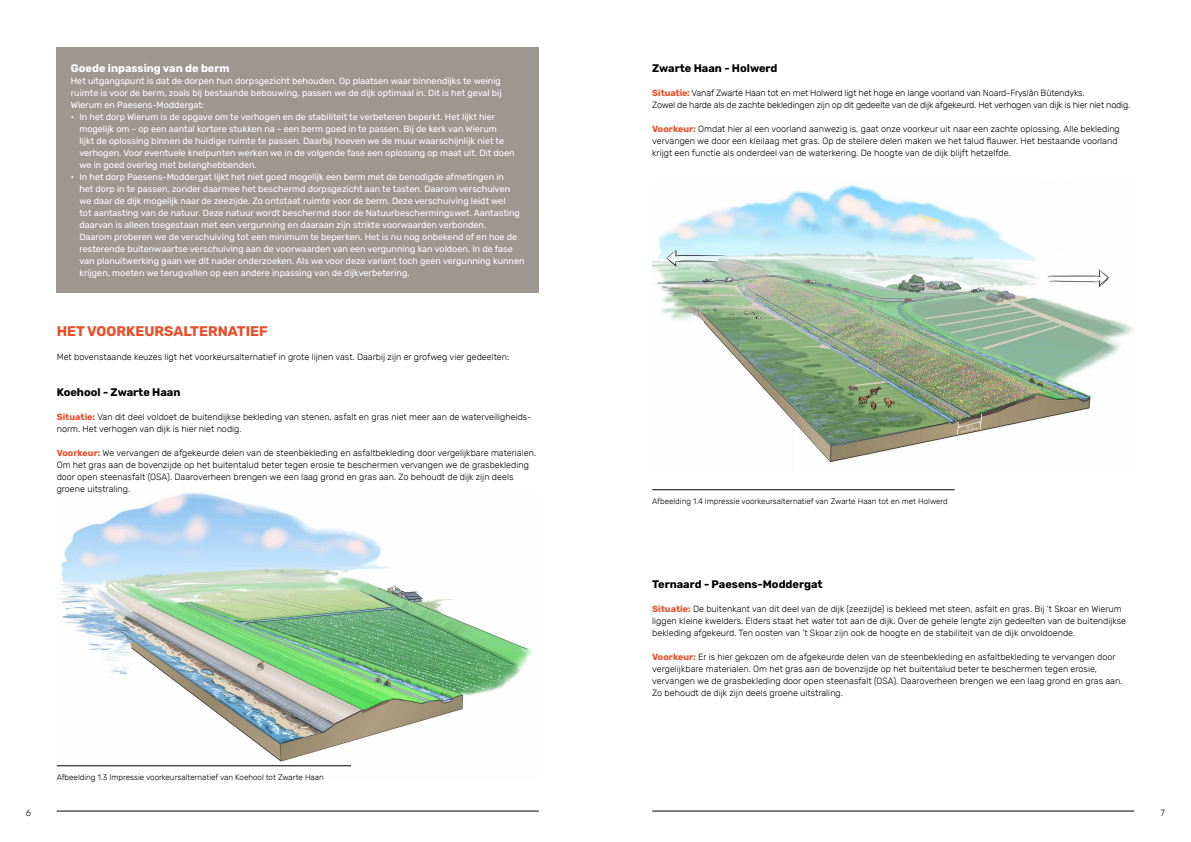
<style>
.page{position:relative;width:1191px;height:842px;background:#fff}
.page>*{position:absolute;margin:0;border:0;box-sizing:border-box;transform-origin:0 0}
.t1{font:700 14px "Rubik";color:#e94f2a}
.t2{font:700 11px "Rubik";color:#000}
.t3{font:700 11px "Rubik";color:#fff}
.t4{font:300 9px/12px "Rubik";color:#000}
.t5{font:9px/12px "Rubik";color:#fff}
.t6{font:300 9px/12px "Rubik";letter-spacing:-.02em;color:#000}
.t7{font:300 8px "Rubik";color:#000}
.s1{font-weight:700;color:#e94f2a}
</style>
<div class="page">
<hr style="left:57px;top:811px;width:482px;height:1px;background:#000">
<hr style="left:652px;top:811px;width:482px;height:1px;background:#000">
<img style="left:57px;top:492px;width:475px;height:274px">
<div style="left:57px;top:48px;width:482px;height:41px;background:#9d9792"></div>
<div style="left:57px;top:61px;width:482px;height:63px;background:#9d9792"></div>
<div style="left:57px;top:97px;width:482px;height:87px;background:#9d9792"></div>
<div style="left:57px;top:157px;width:482px;height:135px;background:#9d9792"></div>
<hr style="left:57px;top:766px;width:294px;height:1px;background:#000">
<img style="left:652px;top:185px;width:481px;height:278px">
<hr style="left:652px;top:490px;width:302px;height:1px;background:#000">
<p class="t3" style="left:71px;top:62px;width:160px">Goede inpassing van de berm</p>
<p class="t5" style="left:71px;top:75px;width:432px;text-align:justify">Het uitgangspunt is dat de dorpen hun dorpsgezicht behouden. Op plaatsen waar binnendijks te weinig ruimte is voor de berm, zoals bij bestaande bebouwing, passen we de dijk optimaal in. Dit is het geval bij Wierum en Paesens-Moddergat:</p>
<p class="t5" style="left:79px;top:111px;width:436px;text-indent:-9px">• In het dorp Wierum is de opgave om te verhogen en de stabiliteit te verbeteren beperkt. Het lijkt hier mogelijk om - op een aantal kortere stukken na - een berm goed in te passen. Bij de kerk van Wierum<br>lijkt de oplossing binnen de huidige ruimte te passen. Daarbij hoeven we de muur waarschijnlijk niet te verhogen. Voor eventuele knelpunten werken we in de volgende fase een oplossing op maat uit. Dit doen we in goed overleg met belanghebbenden.</p>
<p class="t5" style="left:79px;top:171px;width:447px;text-indent:-9px">• In het dorp Paesens-Moddergat lijkt het niet goed mogelijk een berm met de benodigde afmetingen in<br>het dorp in te passen, zonder daarmee het beschermd dorpsgezicht aan te tasten. Daarom verschuiven we daar de dijk mogelijk naar de zeezijde. Zo ontstaat ruimte voor de berm. Deze verschuiving leidt wel<br>tot aantasting van de natuur. Deze natuur wordt beschermd door de Natuurbeschermingswet. Aantasting daarvan is alleen toegestaan met een vergunning en daaraan zijn strikte voorwaarden verbonden.<br>Daarom proberen we de verschuiving tot een minimum te beperken. Het is nu nog onbekend of en hoe de resterende buitenwaartse verschuiving aan de voorwaarden van een vergunning kan voldoen. In de fase van planuitwerking gaan we dit nader onderzoeken. Als we voor deze variant toch geen vergunning kunnen krijgen, moeten we terugvallen op een andere inpassing van de dijkverbetering.</p>
<h1 class="t1" style="left:57px;top:323px;width:213px">HET VOORKEURSALTERNATIEF</h1>
<p class="t4" style="left:57px;top:351px;width:454px">Met bovenstaande keuzes ligt het voorkeursalternatief in grote lijnen vast. Daarbij zijn er grofweg vier gedeelten:</p>
<p class="t2" style="left:57px;top:386px;width:125px">Koehool - Zwarte Haan</p>
<p class="t4" style="left:57px;top:411px;width:475px"><span class="s1">Situatie:</span> Van dit deel voldoet de buitendijkse bekleding van stenen, asfalt en gras niet meer aan de waterveiligheids&shy;norm. Het verhogen van dijk is hier niet nodig.</p>
<p class="t4" style="left:57px;top:447px;width:481px"><span class="s1">Voorkeur:</span> We vervangen de afgekeurde delen van de steenbekleding en asfaltbekleding door vergelijkbare materialen.<br>Om het gras aan de bovenzijde op het buitentalud beter tegen erosie te beschermen vervangen we de grasbekleding door open steenasfalt (OSA). Daaroverheen brengen we een laag grond en gras aan. Zo behoudt de dijk zijn deels groene uitstraling.</p>
<p class="t7" style="left:57px;top:773px;width:269px">Afbeelding 1.3 Impressie voorkeursalternatief van Koehool tot Zwarte Haan</p>
<p class="t2" style="left:652px;top:62px;width:127px">Zwarte Haan - Holwerd</p>
<p class="t6" style="left:652px;top:87px;width:479px"><span class="s1">Situatie:</span> Vanaf Zwarte Haan tot en met Holwerd ligt het hoge en lange voorland van Noard-Fryslân Bûtendyks.<br>Zowel de harde als de zachte bekledingen zijn op dit gedeelte van de dijk afgekeurd. Het verhogen van dijk is hier niet nodig.</p>
<p class="t4" style="left:652px;top:123px;width:469px"><span class="s1">Voorkeur:</span> Omdat hier al een voorland aanwezig is, gaat onze voorkeur uit naar een zachte oplossing. Alle bekleding vervangen we door een kleilaag met gras. Op de steilere delen maken we het talud flauwer. Het bestaande voorland krijgt een functie als onderdeel van de waterkering. De hoogte van de dijk blijft hetzelfde.</p>
<p class="t7" style="left:652px;top:497px;width:297px">Afbeelding 1.4 Impressie voorkeursalternatief van Zwarte Haan tot en met Holwerd</p>
<p class="t2" style="left:652px;top:578px;width:172px">Ternaard - Paesens-Moddergat</p>
<p class="t4" style="left:652px;top:603px;width:475px"><span class="s1">Situatie:</span> De buitenkant van dit deel van de dijk (zeezijde) is bekleed met steen, asfalt en gras. Bij ‘t Skoar en Wierum liggen kleine kwelders. Elders staat het water tot aan de dijk. Over de gehele lengte zijn gedeelten van de buitendijkse bekleding afgekeurd. Ten oosten van ’t Skoar zijn ook de hoogte en de stabiliteit van de dijk onvoldoende.</p>
<p class="t4" style="left:652px;top:651px;width:472px"><span class="s1">Voorkeur:</span> Er is hier gekozen om de afgekeurde delen van de steenbekleding en asfaltbekleding te vervangen door vergelijkbare materialen. Om het gras aan de bovenzijde op het buitentalud beter te beschermen tegen erosie, vervangen we de grasbekleding door open steenasfalt (OSA). Daaroverheen brengen we een laag grond en gras aan.<br>Zo behoudt de dijk zijn deels groene uitstraling.</p>
<p class="t4" style="left:26px;top:807px;width:7px">6</p>
<p class="t4" style="left:1160px;top:807px;width:6px">7</p>
</div>
